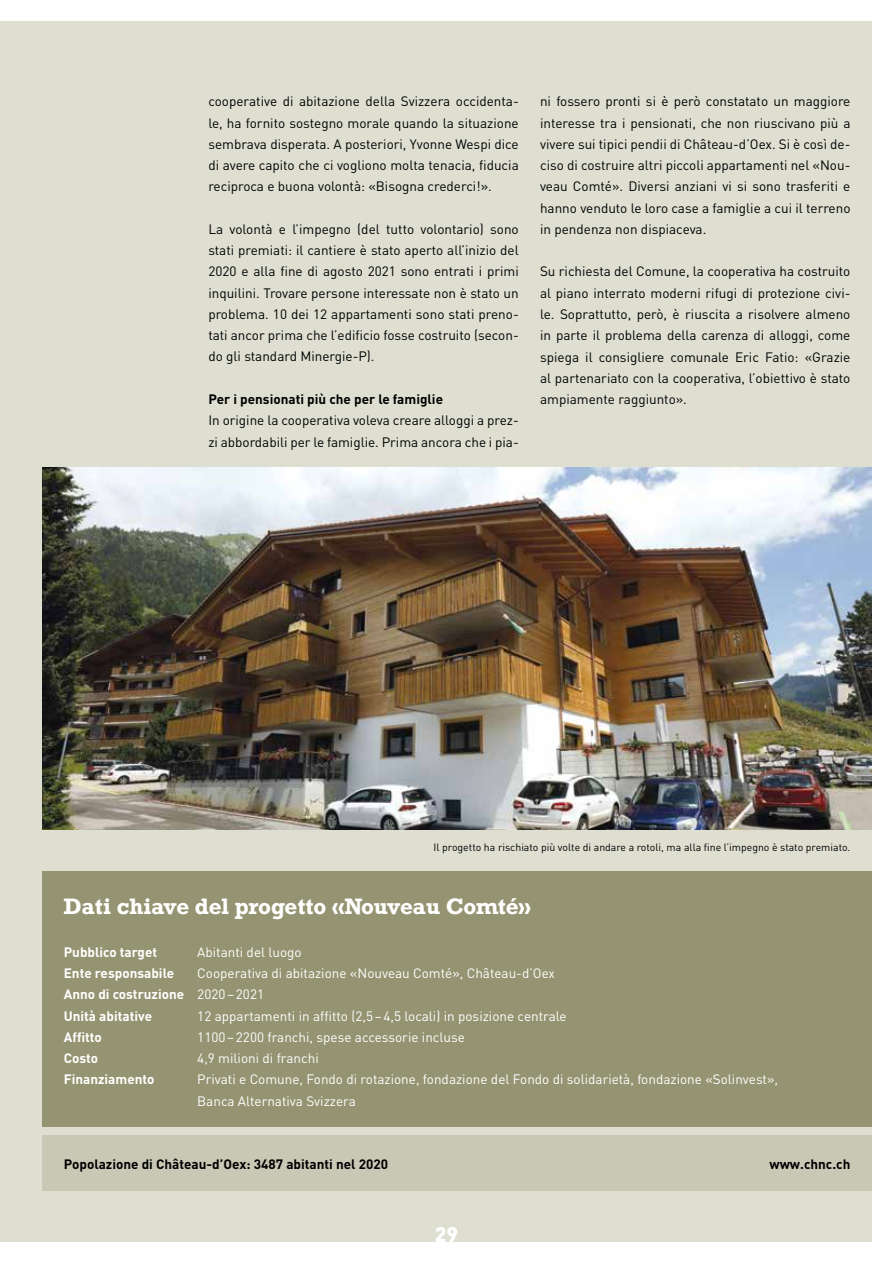
<style>
.page{position:relative;width:893px;height:1263px;background:#fff}
.page>*{position:absolute;margin:0;border:0;box-sizing:border-box;transform-origin:0 0}
.t1{font:700 21px "Rockwell";letter-spacing:-.01em;color:#fff}
.t2{font:900 21px "DINOT";color:#fff}
.t3{font:13.5px/21.3px "DINOT";color:#000;text-align:justify}
.t4{font:13.5px/21.3px "DINOT";color:#fff}
.t5{font:700 13.5px "DINOT";color:#000}
.t6{font:700 13.5px "DINOT";color:#fff}
.t7{font:10.5px "DINOT";color:#000}
.s1{font-weight:700}
</style>
<div class="page">
<div style="left:0;top:21px;width:872px;height:1221px;background:#deded1"></div>
<div style="left:43px;top:872px;width:829px;height:255px;background:#949472"></div>
<img style="left:43px;top:468px;width:829px;height:361px">
<div style="left:43px;top:1135px;width:829px;height:56px;background:#c9c8b5"></div>
<p class="t3" style="left:208px;top:90px;width:312px">cooperative di abitazione della Svizzera occidenta&shy;le, ha fornito sostegno morale quando la situazione sembrava disperata. A posteriori, Yvonne Wespi dice di avere capito che ci vogliono molta tenacia, fiducia reciproca e buona volontà: «Bisogna crederci!».</p>
<p class="t3" style="left:208px;top:218px;width:312px">La volontà e l’impegno (del tutto volontario) sono stati premiati: il cantiere è stato aperto all’inizio del 2020 e alla fine di agosto 2021 sono entrati i primi inquilini. Trovare persone interessate non è stato un problema. 10 dei 12 appartamenti sono stati preno&shy;tati ancor prima che l’edificio fosse costruito (secon&shy;do gli standard Minergie-P).</p>
<p class="t5" style="left:208px;top:390px;width:236px">Per i pensionati più che per le famiglie</p>
<p class="t3" style="left:208px;top:409px;width:312px">In origine la cooperativa voleva creare alloggi a prez&shy;zi abbordabili per le famiglie. Prima ancora che i pia-</p>
<p class="t3" style="left:540px;top:90px;width:312px">ni fossero pronti si è però constatato un maggiore interesse tra i pensionati, che non riuscivano più a vivere sui tipici pendii di Château-d’Oex. Si è così de&shy;ciso di costruire altri piccoli appartamenti nel «Nou&shy;veau Comté». Diversi anziani vi si sono trasferiti e hanno venduto le loro case a famiglie a cui il terreno in pendenza non dispiaceva.</p>
<p class="t3" style="left:540px;top:260px;width:312px">Su richiesta del Comune, la cooperativa ha costruito al piano interrato moderni rifugi di protezione civi&shy;le. Soprattutto, però, è riuscita a risolvere almeno in parte il problema della carenza di alloggi, come spiega il consigliere comunale Eric Fatio: «Grazie al partenariato con la cooperativa, l’obiettivo è stato ampiamente raggiunto».</p>
<p class="t7" style="left:434px;top:839px;width:418px">Il progetto ha rischiato più volte di andare a rotoli, ma alla fine l’impegno è stato premiato.</p>
<h1 class="t1" style="left:64px;top:893px;width:469px">Dati chiave del progetto «Nouveau Comté»</h1>
<p class="t6" style="left:64px;top:943px;width:95px">Pubblico target</p>
<p class="t4" style="left:197px;top:941px;width:106px">Abitanti del luogo</p>
<p class="t6" style="left:64px;top:964px;width:112px">Ente responsabile</p>
<p class="t4" style="left:64px;top:962px;width:493px;text-indent:134px">Cooperativa di abitazione «Nouveau Comté», Château-d’Oex<br><span class="s1">Anno di costruzione</span> 2020–2021<br><span class="s1">Unità abitative</span></p>
<p class="t4" style="left:197px;top:1004px;width:371px">12 appartamenti in affitto (2,5–4,5 locali) in posizione centrale</p>
<p class="t6" style="left:64px;top:1028px;width:40px">Affitto</p>
<p class="t4" style="left:197px;top:1026px;width:269px">1100–2200 franchi, spese accessorie incluse</p>
<p class="t6" style="left:64px;top:1049px;width:36px">Costo</p>
<p class="t4" style="left:197px;top:1047px;width:123px">4,9 milioni di franchi</p>
<p class="t6" style="left:64px;top:1070px;width:92px">Finanziamento</p>
<p class="t4" style="left:197px;top:1068px;width:582px">Privati e Comune, Fondo di rotazione, fondazione del Fondo di solidarietà, fondazione «Solinvest»,<br>Banca Alternativa Svizzera</p>
<p class="t5" style="left:64px;top:1155px;width:326px">Popolazione di Château-d’Oex: 3487 abitanti nel 2020</p>
<p class="t5" style="left:769px;top:1155px;width:82px">www.chnc.ch</p>
<h1 class="t2" style="left:435px;top:1220px;width:25px">29</h1>
</div>
